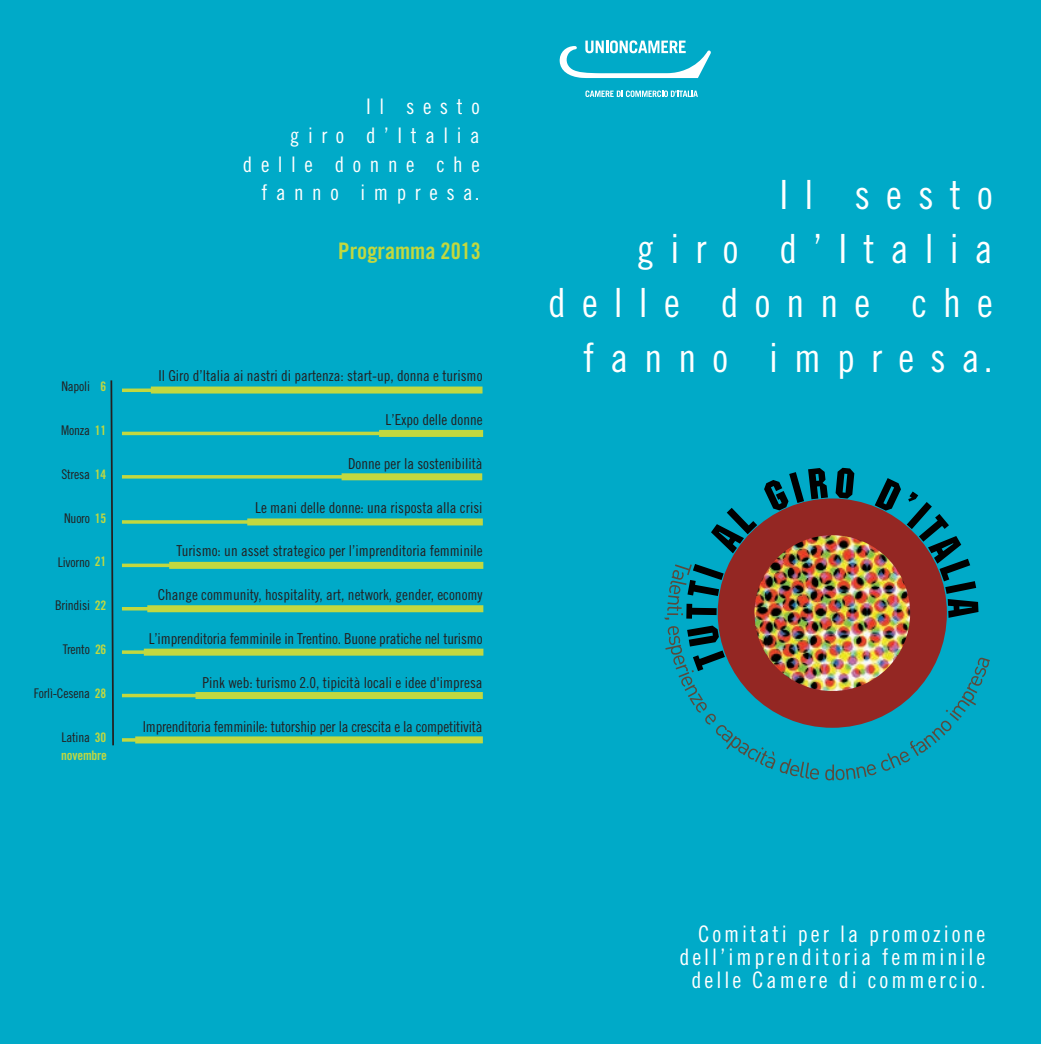
<style>
.page{position:relative;width:1041px;height:1044px;background:#fff}
.page>*{position:absolute;margin:0;border:0;box-sizing:border-box;transform-origin:0 0}
.t1{font:40.25px/54.2px "Trade Gothic Cond Eighteen";letter-spacing:.4em;color:#fff;text-align:right}
.t2{font:22.75px/22.8px "Trade Gothic Cond Eighteen";letter-spacing:.13em;color:#fff;text-align:right}
.t3{font:22.75px "Trade Gothic Bold Cond Twenty";color:#c2d83f}
.t4{font:21.53px/28.9px "Trade Gothic Cond Eighteen";letter-spacing:.4em;color:#fff;text-align:right}
.t5{font:15.05px "Trade Gothic Cond Eighteen";color:#231f20}
.t6{font:13.3px "Trade Gothic Cond Eighteen";letter-spacing:-.015em;color:#231f20}
.t7{font:13.12px "Trade Gothic Bold Cond Twenty";letter-spacing:-.015em;color:#c2d83f}
.s1{font-family:"Trade Gothic Bold Cond Twenty";font-size:13.12px;color:#c2d83f}
</style>
<div class="page">
<div style="left:0;top:0;width:1041px;height:1043px;background:#00aac8"></div>
<svg style="left:559px;top:40px;width:152px;height:38px"></svg>
<svg style="left:585px;top:90px;width:113px;height:7px"></svg>
<svg style="left:711px;top:524px;width:7px;height:15px"></svg>
<svg style="left:764px;top:468px;width:64px;height:30px"></svg>
<svg style="left:835px;top:467px;width:19px;height:31px"></svg>
<svg style="left:878px;top:478px;width:100px;height:139px"></svg>
<svg style="left:664px;top:564px;width:54px;height:55px"></svg>
<svg style="left:665px;top:625px;width:154px;height:154px"></svg>
<svg style="left:825px;top:657px;width:165px;height:123px"></svg>
<img style="left:718px;top:498px;width:229px;height:229px">
<svg style="left:110px;top:380px;width:4px;height:366px"></svg>
<svg style="left:122px;top:388px;width:29px;height:4px"></svg>
<div style="left:151px;top:386px;width:331px;height:7px;background:#c2d83f"></div>
<svg style="left:122px;top:431px;width:257px;height:4px"></svg>
<div style="left:379px;top:430px;width:104px;height:7px;background:#c2d83f"></div>
<hr style="left:122px;top:475px;width:292px;height:3px;background:#c2d83f">
<div style="left:341px;top:473px;width:141px;height:7px;background:#c2d83f"></div>
<hr style="left:122px;top:520px;width:228px;height:3px;background:#c2d83f">
<div style="left:247px;top:518px;width:236px;height:7px;background:#c2d83f"></div>
<svg style="left:122px;top:563px;width:47px;height:4px"></svg>
<div style="left:169px;top:561px;width:314px;height:7px;background:#c2d83f"></div>
<svg style="left:122px;top:607px;width:25px;height:3px"></svg>
<div style="left:147px;top:605px;width:336px;height:7px;background:#c2d83f"></div>
<hr style="left:122px;top:650px;width:145px;height:3px;background:#c2d83f">
<div style="left:144px;top:648px;width:339px;height:7px;background:#c2d83f"></div>
<svg style="left:122px;top:693px;width:73px;height:4px"></svg>
<div style="left:195px;top:691px;width:288px;height:7px;background:#c2d83f"></div>
<hr style="left:122px;top:738px;width:130px;height:3px;background:#c2d83f">
<div style="left:135px;top:736px;width:348px;height:7px;background:#c2d83f"></div>
<h3 class="t4" style="left:243px;top:93px;width:238px">Il sesto<br>giro d’Italia delle donne che fanno impresa.</h3>
<h2 class="t3" style="left:338px;top:242px;width:144px">Programma 2013</h2>
<p class="t7" style="left:100px;top:381px;width:7px">6</p>
<p class="t6" style="left:61px;top:425px;width:47px">Monza <span class="s1">11</span></p>
<p class="t6" style="left:61px;top:469px;width:46px">Stresa <span class="s1">14</span></p>
<p class="t6" style="left:64px;top:513px;width:44px">Nuoro <span class="s1">15</span></p>
<p class="t6" style="left:58px;top:556px;width:50px">Livorno <span class="s1">21</span></p>
<p class="t6" style="left:55px;top:600px;width:53px">Brindisi <span class="s1">22</span></p>
<p class="t6" style="left:63px;top:644px;width:45px">Trento <span class="s1">26</span></p>
<p class="t6" style="left:34px;top:688px;width:74px">Forlì-Cesena <span class="s1">28</span></p>
<p class="t6" style="left:61px;top:732px;width:46px">Latina <span class="s1">30</span></p>
<p class="t6" style="left:61px;top:382px;width:30px">Napoli</p>
<p class="t7" style="left:61px;top:750px;width:47px">novembre</p>
<p class="t5" style="left:158px;top:370px;width:326px">Il Giro d’Italia ai nastri di partenza: start-up, donna e turismo</p>
<p class="t5" style="left:386px;top:414px;width:98px">L’Expo delle donne</p>
<p class="t5" style="left:348px;top:458px;width:136px">Donne per la sostenibilità</p>
<p class="t5" style="left:255px;top:501px;width:229px">Le mani delle donne: una risposta alla crisi</p>
<p class="t5" style="left:177px;top:545px;width:307px">Turismo: un asset strategico per l’imprenditoria femminile</p>
<p class="t5" style="left:158px;top:589px;width:326px">Change community, hospitality, art, network, gender, economy</p>
<p class="t5" style="left:149px;top:633px;width:335px">L’imprenditoria femminile in Trentino. Buone pratiche nel turismo</p>
<p class="t5" style="left:203px;top:676px;width:281px">Pink web: turismo 2.0, tipicità locali e idee d'impresa</p>
<p class="t5" style="left:143px;top:720px;width:341px">Imprenditoria femminile: tutorship per la crescita e la competitività</p>
<h1 class="t1" style="left:548px;top:170px;width:446px">Il sesto<br>giro d’Italia delle donne che fanno impresa.</h1>
<h2 class="t2" style="left:679px;top:924px;width:307px">Comitati per la promozione dell’imprenditoria femminile delle Camere di commercio.</h2>
</div>
